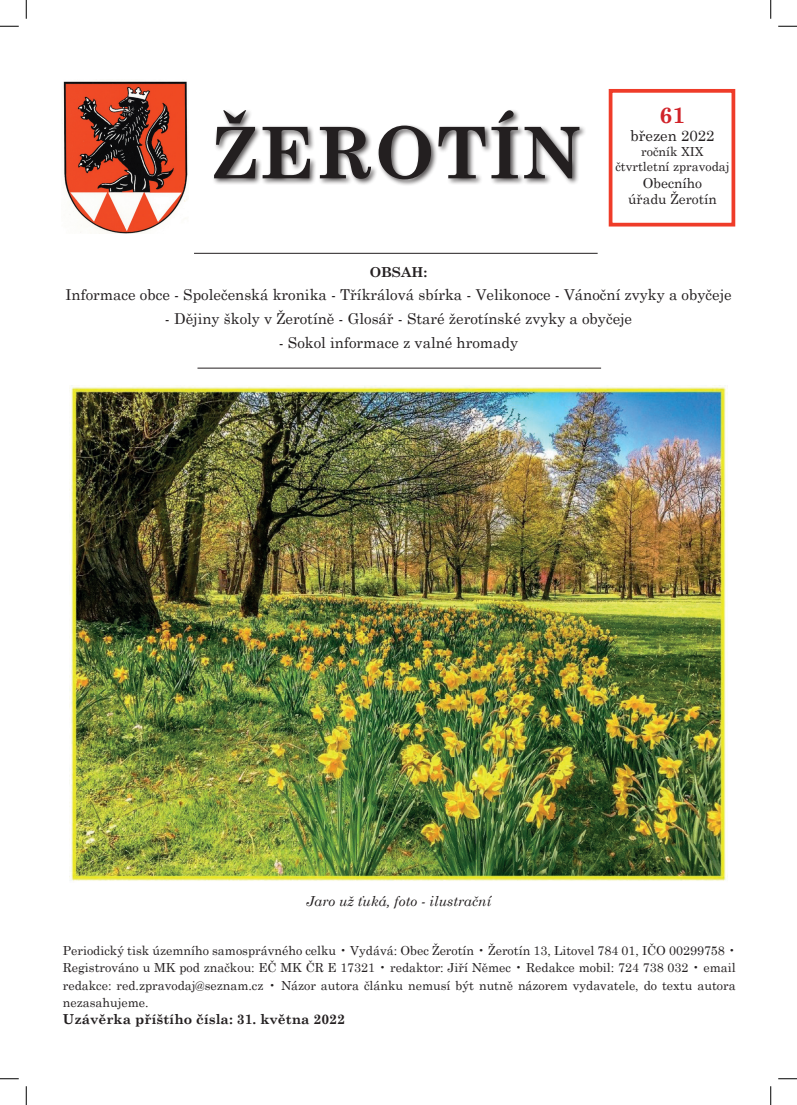
<style>
.page{position:relative;width:797px;height:1105px;background:#fff}
.page>*{position:absolute;margin:0;border:0;box-sizing:border-box;transform-origin:0 0}
.t1{font:700 71.25px "Century Schoolbook";letter-spacing:.02em;color:#231f20}
.t2{font:700 22.5px "Century Schoolbook";color:#d1232a}
.t3{font:15px "Century Schoolbook";color:#231f20}
.t4{font:700 13.75px "Century Schoolbook";color:#231f20}
.t5{font:italic 13.75px "Century Schoolbook";color:#231f20}
.t6{font:13.75px/16.5px "Century Schoolbook";color:#231f20;text-align:center}
.t7{font:12.5px/17.2px "Century Schoolbook";color:#231f20;text-align:center}
</style>
<div class="page">
<img style="left:62px;top:81px;width:126px;height:153px">
<div style="left:608px;top:89px;width:127px;height:138px;border:4px solid #ef3c29"></div>
<div style="left:212px;top:108px;width:374px;height:79px;background:#231f20;opacity:.75"></div>
<hr style="left:194px;top:253px;width:403px;height:1px;background:#231f20">
<hr style="left:197px;top:368px;width:404px;height:1px;background:#231f20">
<img style="left:70px;top:386px;width:656px;height:495px">
<svg style="left:0;top:25px;width:19px;height:2px"></svg>
<svg style="left:778px;top:25px;width:19px;height:2px"></svg>
<svg style="left:0;top:1078px;width:19px;height:1px"></svg>
<svg style="left:778px;top:1078px;width:19px;height:1px"></svg>
<svg style="left:25px;top:0;width:2px;height:19px"></svg>
<svg style="left:25px;top:1086px;width:2px;height:19px"></svg>
<svg style="left:770px;top:0;width:1px;height:19px"></svg>
<svg style="left:770px;top:1086px;width:1px;height:19px"></svg>
<h1 class="t1" style="left:211px;top:97px;width:372px">ŽEROTÍN</h1>
<h2 class="t2" style="left:659px;top:97px;width:27px">61</h2>
<p class="t3" style="left:630px;top:123px;width:85px">březen 2022</p>
<p class="t7" style="left:615px;top:143px;width:116px;line-height:15px">ročník XIX čtvrtletní zpravodaj</p>
<p class="t6" style="left:628px;top:173px;width:90px">Obecního úřadu Žerotín</p>
<p class="t4" style="left:370px;top:261px;width:59px">OBSAH:</p>
<p class="t3" style="left:65px;top:282px;width:667px">Informace obce - Společenská kronika - Tříkrálová sbírka - Velikonoce - Vánoční zvyky a obyčeje</p>
<p class="t3" style="left:165px;top:306px;width:468px">- Dějiny školy v Žerotíně - Glosář - Staré žerotínské zvyky a obyčeje</p>
<p class="t3" style="left:279px;top:330px;width:241px">- Sokol informace z valné hromady</p>
<p class="t5" style="left:306px;top:891px;width:187px">Jaro už ťuká, foto - ilustrační</p>
<p class="t7" style="left:63px;top:941px;width:674px;text-align:justify">Periodický tisk územního samosprávného celku • Vydává: Obec Žerotín • Žerotín 13, Litovel 784 01, IČO 00299758 • Registrováno u MK pod značkou: EČ MK ČR E 17321 • redaktor: Jiří Němec • Redakce mobil: 724 738 032 • email redakce: red.zpravodaj@seznam.cz • Názor autora článku nemusí být nutně názorem vydavatele, do textu autora nezasahujeme.</p>
<p class="t4" style="left:63px;top:1008px;width:283px">Uzávěrka příštího čísla: 31. května 2022</p>
</div>
